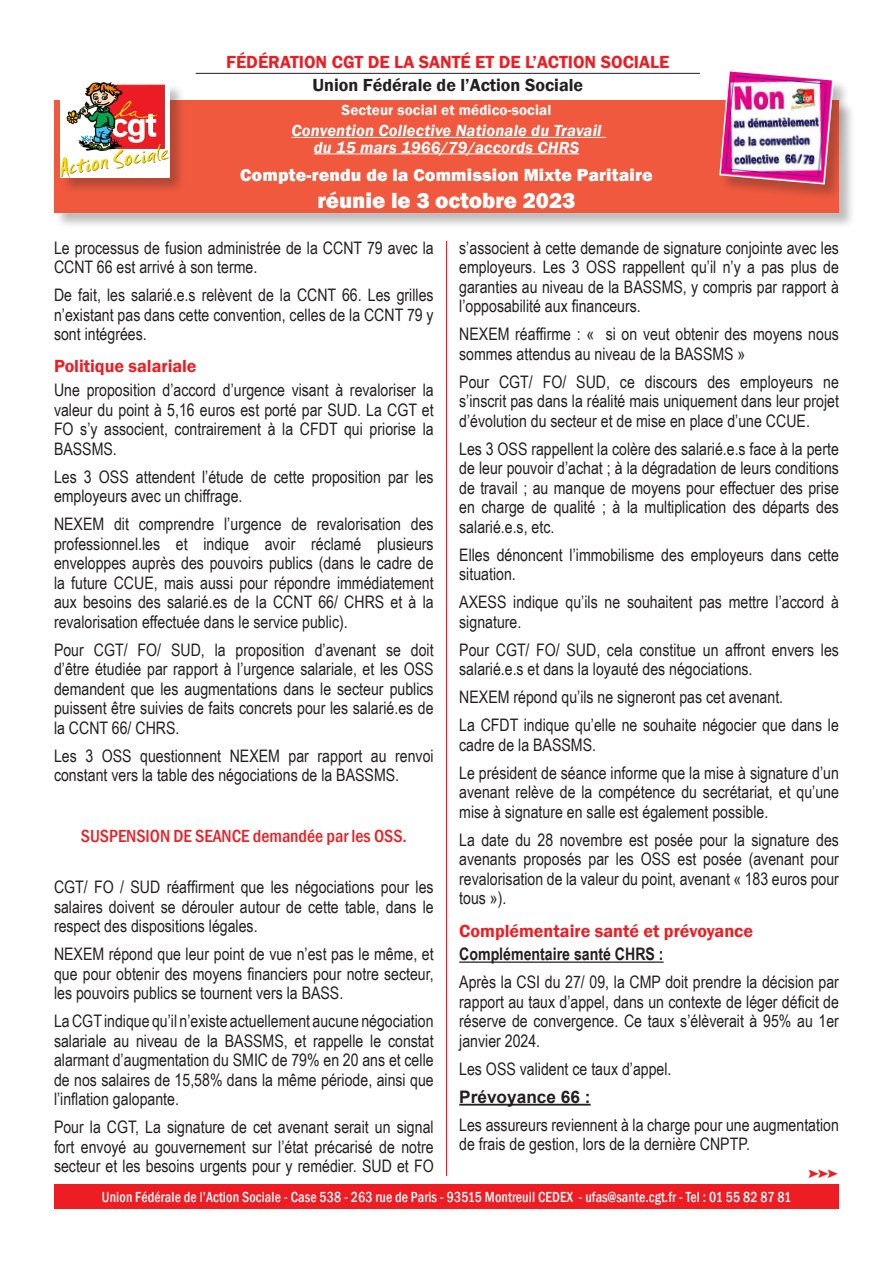
<style>
.page{position:relative;width:893px;height:1263px;background:#fff}
.page>*{position:absolute;margin:0;border:0;box-sizing:border-box;transform-origin:0 0}
.Titre_date{font:800 22.5px "Franklin Gothic";color:#fff}
.inter_rouge{font:600 18px "Franklin Gothic";color:#ee1d23}
.Titre_date-2{font:800 18px "Franklin Gothic";letter-spacing:.01em;color:#fff}
.inter_rouge-2{font:500 condensed 18px "Franklin Gothic";color:#ee1d23}
.t1{font:600 18px "Franklin Gothic";color:#231f20}
.t2{font:18px "Follow The Arrow";color:#ee1d23}
.txt_courant{font:17.25px/19.5px "Arial Narrow";color:#231f20;text-align:justify}
.txt_courant-2{font:700 17.25px "Arial Narrow";color:#231f20}
.txt_courant-3{font:700 17.25px "Arial";color:#231f20}
.txt_courant-4{font:italic 600 16.5px/16.5px "Franklin Gothic";letter-spacing:.01em;color:#fff;text-align:center}
.txt_courant-5{font:500 condensed 15px "Franklin Gothic";letter-spacing:.01em;color:#fff;scale:.93 1}
.txt_courant-6{font:600 15px "Franklin Gothic";letter-spacing:.01em;color:#fff}
</style>
<div class="page">
<div style="left:54px;top:1184px;width:785px;height:25px;background:#ee1d23"></div>
<div style="left:54px;top:100px;width:802px;height:129px;background:#231f20;opacity:.3"></div>
<div style="left:54px;top:100px;width:785px;height:113px;background:#f0593e"></div>
<hr style="left:291px;top:137px;width:315px;height:1px;background:#fff">
<hr style="left:314px;top:153px;width:265px;height:1px;background:#fff">
<hr style="left:459px;top:961px;width:205px;height:2px;background:#231f20">
<hr style="left:459px;top:1104px;width:132px;height:1px;background:#231f20">
<hr style="left:446px;top:241px;width:1px;height:935px;background:#ee1d23">
<hr style="left:196px;top:73px;width:504px;height:1px;background:#231f20">
<div style="left:61px;top:83px;width:125px;height:111px;background:#231f20;opacity:.3"></div>
<img style="left:61px;top:83px;width:108px;height:94px">
<div style="left:720px;top:70px;width:130px;height:130px;background:#231f20;opacity:.3"></div>
<img style="left:719px;top:70px;width:116px;height:115px">
<p class="inter_rouge" style="left:226px;top:51px;width:445px">FÉDÉRATION CGT DE LA SANTÉ ET DE L’ACTION SOCIALE</p>
<p class="t1" style="left:312px;top:74px;width:272px">Union Fédérale de l’Action Sociale</p>
<p class="txt_courant-6" style="left:342px;top:101px;width:211px">Secteur social et médico-social</p>
<p class="txt_courant-4" style="left:291px;top:122px;width:312px">Convention Collective Nationale du Travail du 15 mars 1966/79/accords CHRS</p>
<p class="Titre_date-2" style="left:240px;top:163px;width:414px">Compte-rendu de la Commission Mixte Paritaire</p>
<p class="Titre_date" style="left:317px;top:186px;width:260px">réunie le 3 octobre 2023</p>
<p class="txt_courant" style="left:54px;top:237px;width:381px">Le processus de fusion administrée de la CCNT 79 avec la<br>CCNT 66 est arrivé à son terme.</p>
<p class="txt_courant" style="left:54px;top:285px;width:381px">De fait, les salarié.e.s relèvent de la CCNT 66. Les grilles n’existant pas dans cette convention, celles de la CCNT 79 y sont intégrées.</p>
<p class="inter_rouge" style="left:54px;top:355px;width:144px">Politique salariale</p>
<p class="txt_courant" style="left:54px;top:380px;width:381px">Une proposition d’accord d’urgence visant à revaloriser la valeur du point à 5,16 euros est porté par SUD. La CGT et FO s’y associent, contrairement à la CFDT qui priorise la BASSMS.</p>
<p class="txt_courant" style="left:54px;top:466px;width:381px">Les 3 OSS attendent l’étude de cette proposition par les employeurs avec un chiffrage.</p>
<p class="txt_courant" style="left:54px;top:514px;width:381px">NEXEM dit comprendre l’urgence de revalorisation des professionnel.les et indique avoir réclamé plusieurs enveloppes auprès des pouvoirs publics (dans le cadre de la future CCUE, mais aussi pour répondre immédiatement aux besoins des salarié.es de la CCNT 66/ CHRS et à la revalorisation effectuée dans le service public).</p>
<p class="txt_courant" style="left:54px;top:639px;width:381px">Pour CGT/ FO/ SUD, la proposition d’avenant se doit d’être étudiée par rapport à l’urgence salariale, et les OSS demandent que les augmentations dans le secteur publics puissent être suivies de faits concrets pour les salarié.es de la CCNT 66/ CHRS.</p>
<p class="txt_courant" style="left:54px;top:745px;width:381px">Les 3 OSS questionnent NEXEM par rapport au renvoi constant vers la table des négociations de la BASSMS.</p>
<p class="inter_rouge-2" style="left:81px;top:824px;width:327px">SUSPENSION DE SEANCE demandée par les OSS.</p>
<p class="txt_courant" style="left:54px;top:877px;width:381px">CGT/ FO / SUD réaffirment que les négociations pour les salaires doivent se dérouler autour de cette table, dans le respect des dispositions légales.</p>
<p class="txt_courant" style="left:54px;top:944px;width:381px">NEXEM répond que leur point de vue n’est pas le même, et que pour obtenir des moyens financiers pour notre secteur, les pouvoirs publics se tournent vers la BASS.</p>
<p class="txt_courant" style="left:54px;top:1011px;width:381px">La CGT indique qu’il n’existe actuellement aucune négociation salariale au niveau de la BASSMS, et rappelle le constat alarmant d’augmentation du SMIC de 79% en 20 ans et celle de nos salaires de 15,58% dans la même période, ainsi que l’inflation galopante.</p>
<p class="txt_courant" style="left:54px;top:1117px;width:381px">Pour la CGT, La signature de cet avenant serait un signal fort envoyé au gouvernement sur l’état précarisé de notre secteur et les besoins urgents pour y remédier. SUD et FO</p>
<p class="txt_courant" style="left:459px;top:237px;width:381px">s’associent à cette demande de signature conjointe avec les employeurs. Les 3 OSS rappellent qu’il n’y a pas plus de garanties au niveau de la BASSMS, y compris par rapport à l’opposabilité aux financeurs.</p>
<p class="txt_courant" style="left:459px;top:324px;width:381px">NEXEM réaffirme : « si on veut obtenir des moyens nous sommes attendus au niveau de la BASSMS »</p>
<p class="txt_courant" style="left:459px;top:371px;width:381px">Pour CGT/ FO/ SUD, ce discours des employeurs ne s’inscrit pas dans la réalité mais uniquement dans leur projet d’évolution du secteur et de mise en place d’une CCUE.</p>
<p class="txt_courant" style="left:459px;top:438px;width:381px">Les 3 OSS rappellent la colère des salarié.e.s face à la perte de leur pouvoir d’achat ; à la dégradation de leurs conditions de travail ; au manque de moyens pour effectuer des prise en charge de qualité ; à la multiplication des départs des salarié.e.s, etc.</p>
<p class="txt_courant" style="left:459px;top:544px;width:381px">Elles dénoncent l’immobilisme des employeurs dans cette situation.</p>
<p class="txt_courant" style="left:459px;top:592px;width:381px">AXESS indique qu’ils ne souhaitent pas mettre l’accord à signature.</p>
<p class="txt_courant" style="left:459px;top:639px;width:381px">Pour CGT/ FO/ SUD, cela constitue un affront envers les salarié.e.s et dans la loyauté des négociations.</p>
<p class="txt_courant" style="left:459px;top:687px;width:325px">NEXEM répond qu’ils ne signeront pas cet avenant.</p>
<p class="txt_courant" style="left:459px;top:715px;width:381px">La CFDT indique qu’elle ne souhaite négocier que dans le cadre de la BASSMS.</p>
<p class="txt_courant" style="left:459px;top:762px;width:381px">Le président de séance informe que la mise à signature d’un avenant relève de la compétence du secrétariat, et qu’une mise à signature en salle est également possible.</p>
<p class="txt_courant" style="left:459px;top:829px;width:381px">La date du 28 novembre est posée pour la signature des avenants proposés par les OSS est posée (avenant pour revalorisation de la valeur du point, avenant « 183 euros pour tous »).</p>
<p class="inter_rouge" style="left:459px;top:919px;width:295px">Complémentaire santé et prévoyance</p>
<p class="txt_courant-2" style="left:459px;top:941px;width:206px">Complémentaire santé CHRS :</p>
<p class="txt_courant" style="left:459px;top:972px;width:381px">Après la CSI du 27/ 09, la CMP doit prendre la décision par rapport au taux d’appel, dans un contexte de léger déficit de réserve de convergence. Ce taux s’élèverait à 95% au 1er janvier 2024.</p>
<p class="txt_courant" style="left:459px;top:1058px;width:214px">Les OSS valident ce taux d’appel.</p>
<p class="txt_courant-3" style="left:459px;top:1084px;width:133px">Prévoyance 66 :</p>
<p class="txt_courant" style="left:459px;top:1114px;width:381px">Les assureurs reviennent à la charge pour une augmentation de frais de gestion, lors de la dernière CNPTP.</p>
<p class="t2" style="left:807px;top:1162px;width:34px">E</p>
<p class="txt_courant-5" style="left:102px;top:1187px;width:743px">Union Fédérale de l’Action Sociale - Case 538 - 263 rue de Paris - 93515 Montreuil CEDEX - ufas@sante.cgt.fr - Tel : 01 55 82 87 81</p>
</div>
